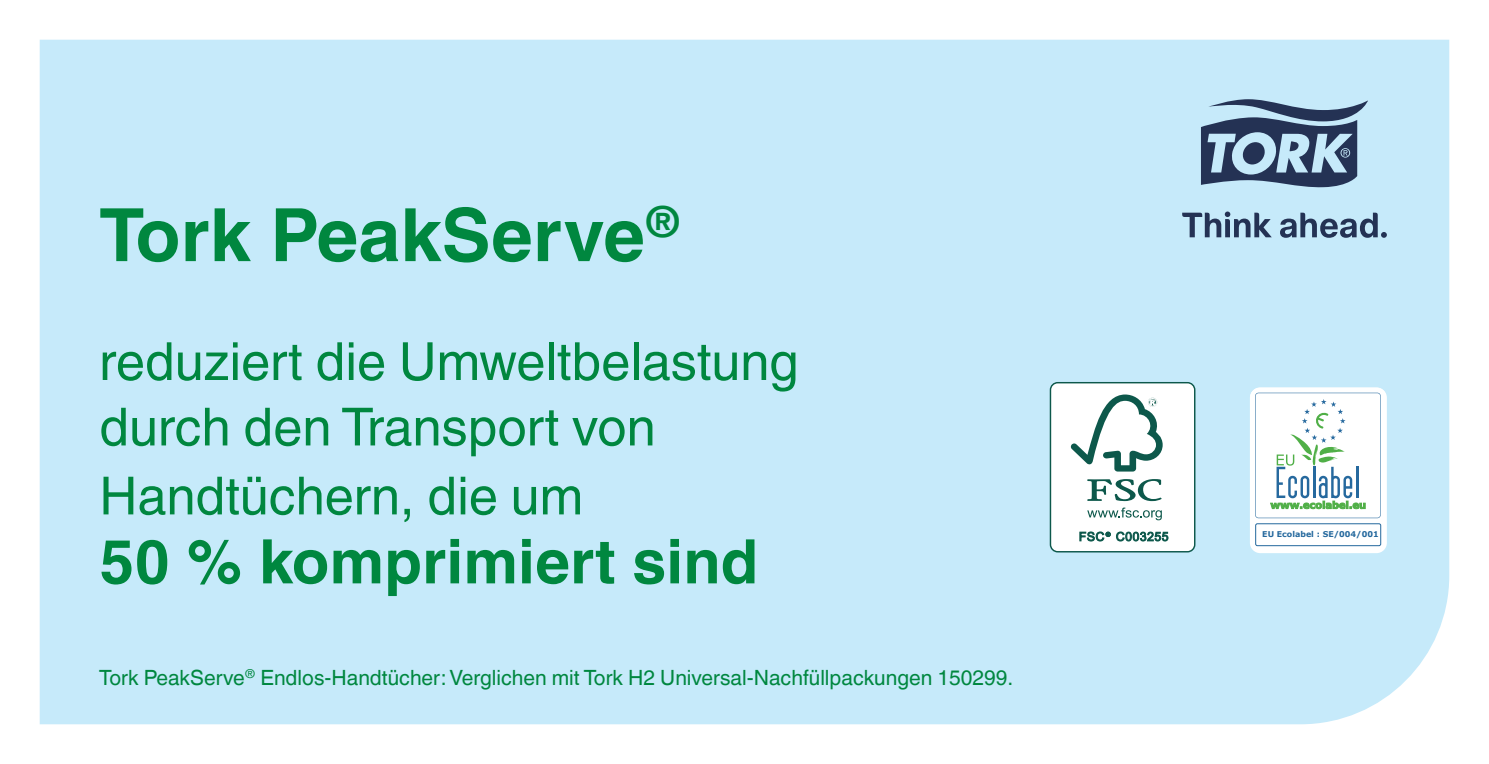
<style>
.page{position:relative;width:1489px;height:764px;background:#fff}
.page>*{position:absolute;margin:0;border:0;box-sizing:border-box;transform-origin:0 0}
.Prod_name{font:700 73.5px "Helvetica World";color:#00873f}
.body{font:700 61.25px "Helvetica World";color:#00873f}
.body-2{font:52.5px/67.2px "Helvetica World";color:#00873f}
.Note{font:21px "Helvetica World";color:#00873f}
.t1{font:700 8.05px "Verdana";color:#24689d}
</style>
<div class="page">
<div style="left:40px;top:40px;width:1409px;height:684px;background:#c6eafa"></div>
<svg style="left:1182px;top:212px;width:89px;height:25px;background:#819cb3"></svg>
<svg style="left:1279px;top:213px;width:107px;height:25px;background:#809bb3"></svg>
<svg style="left:1200px;top:99px;width:167px;height:89px;background:#748ca6"></svg>
<svg style="left:1249px;top:387px;width:137px;height:166px"></svg>
<svg style="left:1249px;top:387px;width:136px;height:136px"></svg>
<hr style="left:1355px;top:467px;width:3px;height:31px;background:#26699e">
<div style="left:1255px;top:524px;width:125px;height:22px;background:#fff;border-radius:2px"></div>
<div style="left:1255px;top:523px;width:125px;height:23px;border:1px solid #24689d;border-radius:2px"></div>
<div style="left:1050px;top:383px;width:144px;height:169px;background:#fff;border-radius:7px"></div>
<div style="left:1049px;top:382px;width:146px;height:170px;border:1px solid #0d584b;border-radius:7px"></div>
<svg style="left:1087px;top:508px;width:74px;height:12px"></svg>
<svg style="left:1087px;top:479px;width:74px;height:22px"></svg>
<svg style="left:1070px;top:394px;width:92px;height:78px"></svg>
<svg style="left:1079px;top:531px;width:89px;height:11px"></svg>
<p class="Prod_name" style="left:99px;top:193px;width:583px">Tork PeakServe<sup>®</sup></p>
<p class="body-2" style="left:99px;top:328px;width:701px">reduziert die Umweltbelastung durch den Transport von<br>Handtüchern, die um</p>
<p class="body" style="left:99px;top:526px;width:661px">50 % komprimiert sind</p>
<p class="Note" style="left:99px;top:665px;width:915px">Tork PeakServe<sup>®</sup> Endlos-Handtücher: Verglichen mit Tork H2 Universal-Nachfüllpackungen 150299.</p>
<p class="t1" style="left:1262px;top:529px;width:118px">EU Ecolabel : SE/004/001</p>
</div>
